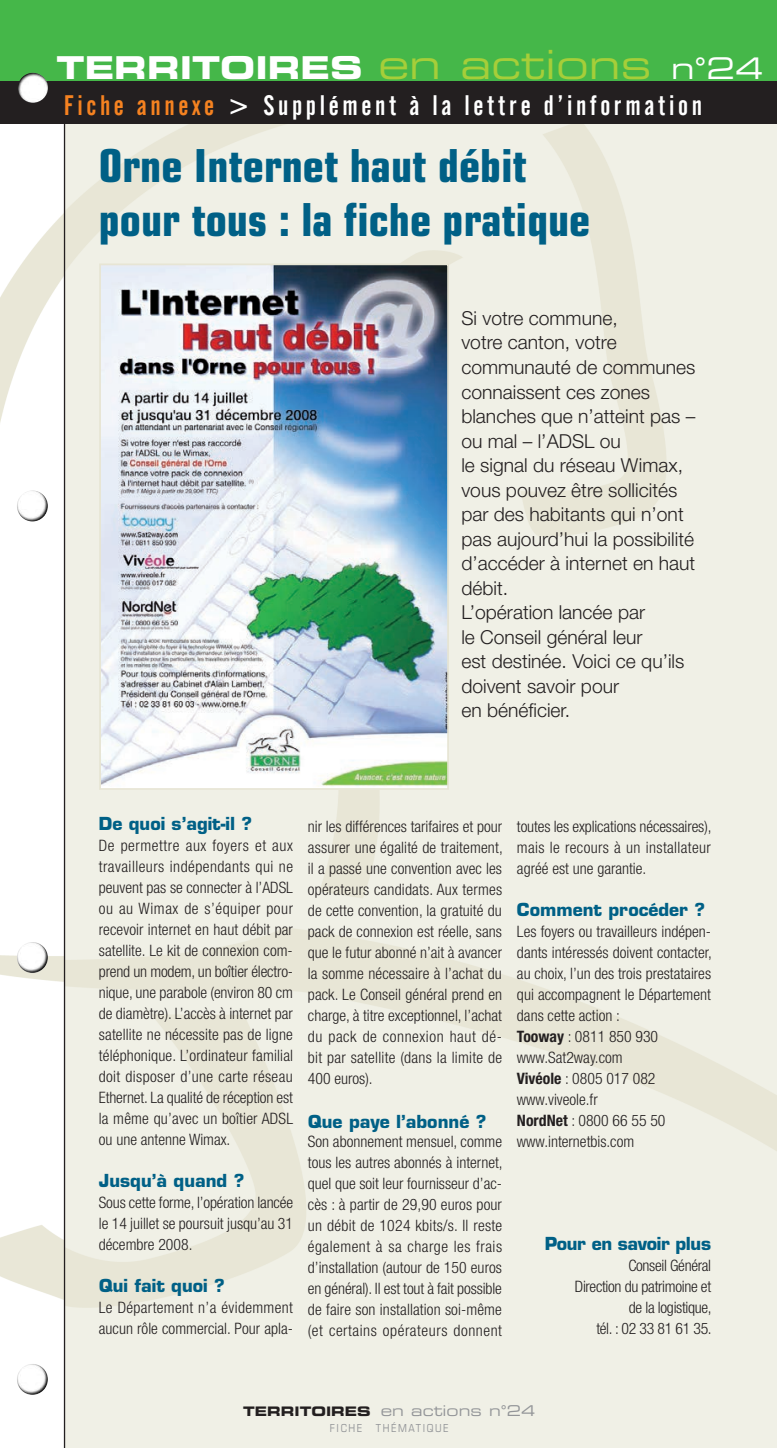
<style>
.page{position:relative;width:777px;height:1448px;background:#fff}
.page>*{position:absolute;margin:0;border:0;box-sizing:border-box;transform-origin:0 0}
.t1{font:700 condensed 45.5px/54.6px "Eurostile";color:#006086}
.t2{font:31.5px "Eurostile Bold Extended Two";color:#fff}
.t3{font:28px "Alternate Gothic No 2 BT";letter-spacing:.13em;color:#fff}
.t4{font:300 19.25px/24.5px "Helvetica Neue";color:#231f20}
.t5{font:700 17.5px "Eurostile";color:#006086}
.t6{font:700 17.5px "Eurostile";letter-spacing:-.02em;color:#006086}
.t7{font:300 condensed 15.75px/21px "Helvetica Neue";color:#231f20;text-align:justify}
.t8{font:300 condensed 15.75px/21px "Helvetica Neue";letter-spacing:-.02em;color:#231f20;text-align:right}
.t9{font:14.88px "Eurostile Extended Two";color:#939598}
.t10{font:condensed 11.03px "Eurostile";letter-spacing:.145em;color:#939598}
.s1{font-family:"Eurostile Extended Two";font-size:40.25px;color:#a6ce39}
.s2{font-family:"Eurostile Extended Two";font-size:29.75px}
.s3{color:#f58220}
.s4{font-weight:700}
.s5{font-family:"Eurostile Bold Extended Two";font-size:13.12px;color:#231f20}
</style>
<div class="page">
<img style="left:0;top:124px;width:64px;height:1323px">
<div style="left:0;top:0;width:776px;height:124px;background:#45b749"></div>
<div style="left:0;top:81px;width:776px;height:43px;background:#231f20"></div>
<img style="left:18px;top:73px;width:30px;height:30px;border-radius:15px">
<img style="left:17px;top:1363px;width:31px;height:31px;border-radius:15px">
<img style="left:17px;top:942px;width:31px;height:31px;border-radius:15px">
<img style="left:17px;top:490px;width:31px;height:31px;border-radius:15px">
<hr style="left:64px;top:123px;width:1px;height:1324px;background:#231f20">
<img style="left:102px;top:266px;width:343px;height:521px">
<div style="left:99px;top:263px;width:349px;height:527px;border:2px solid #e7e5d4"></div>
<p class="t2" style="left:57px;top:46px;width:708px">TERRITOIRES <span class="s1">en actions</span> <span class="s2">n°24</span></p>
<p class="t3" style="left:64px;top:90px;width:639px"><span class="s3">Fiche annexe</span> &gt; Supplément à la lettre d’information</p>
<p class="t1" style="left:99px;top:138px;width:493px">Orne Internet haut débit pour tous : la fiche pratique</p>
<p class="t4" style="left:461px;top:305px;width:235px">Si votre commune,<br>votre canton, votre communauté de communes connaissent ces zones blanches que n’atteint pas – ou mal – l’ADSL ou<br>le signal du réseau Wimax, vous pouvez être sollicités par des habitants qui n’ont pas aujourd’hui la possibilité d’accéder à internet en haut débit.<br>L’opération lancée par<br>le Conseil général leur<br>est destinée. Voici ce qu’ils doivent savoir pour<br>en bénéficier.</p>
<p class="t5" style="left:99px;top:813px;width:155px">De quoi s’agit-il ?</p>
<p class="t7" style="left:99px;top:835px;width:196px">De permettre aux foyers et aux travailleurs indépendants qui ne peuvent pas se connecter à l’ADSL ou au Wimax de s’équiper pour recevoir internet en haut débit par satellite. Le kit de connexion com&shy;prend un modem, un boîtier électro&shy;nique, une parabole (environ 80 cm de diamètre). L’accès à internet par satellite ne nécessite pas de ligne téléphonique. L’ordinateur familial doit disposer d’une carte réseau Ethernet. La qualité de réception est la même qu’avec un boîtier ADSL ou une antenne Wimax.</p>
<p class="t5" style="left:99px;top:1170px;width:147px">Jusqu’à quand ?</p>
<p class="t7" style="left:99px;top:1192px;width:196px">Sous cette forme, l’opération lancée le 14 juillet se poursuit jusqu’au 31 décembre 2008.</p>
<p class="t5" style="left:99px;top:1275px;width:127px">Qui fait quoi ?</p>
<p class="t7" style="left:99px;top:1297px;width:196px">Le Département n’a évidemment aucun rôle commercial. Pour apla-</p>
<p class="t7" style="left:308px;top:815px;width:196px">nir les différences tarifaires et pour assurer une égalité de traitement, il a passé une convention avec les opérateurs candidats. Aux termes de cette convention, la gratuité du pack de connexion est réelle, sans que le futur abonné n’ait à avancer la somme nécessaire à l’achat du pack. Le Conseil général prend en charge, à titre exceptionnel, l’achat du pack de connexion haut dé&shy;bit par satellite (dans la limite de 400 euros).</p>
<p class="t5" style="left:308px;top:1110px;width:180px">Que paye l’abonné ?</p>
<p class="t7" style="left:308px;top:1130px;width:196px">Son abonnement mensuel, comme tous les autres abonnés à internet, quel que soit leur fournisseur d’ac&shy;cès : à partir de 29,90 euros pour un débit de 1024 kbits/s. Il reste également à sa charge les frais d’installation (autour de 150 euros en général). Il est tout à fait possible de faire son installation soi-même (et certains opérateurs donnent</p>
<p class="t7" style="left:516px;top:815px;width:196px">toutes les explications nécessaires), mais le recours à un installateur agréé est une garantie.</p>
<p class="t5" style="left:516px;top:898px;width:189px">Comment procéder ?</p>
<p class="t7" style="left:516px;top:920px;width:196px;text-align:left">Les foyers ou travailleurs indépen&shy;dants intéressés doivent contacter, au choix, l’un des trois prestataires qui accompagnent le Département dans cette action :<br><span class="s4">Tooway</span> : 0811 850 930 www.Sat2way.com<br><span class="s4">Vivéole</span> : 0805 017 082 www.viveole.fr<br><span class="s4">NordNet</span> : 0800 66 55 50 www.internetbis.com</p>
<p class="t6" style="left:544px;top:1233px;width:168px">Pour en savoir plus</p>
<p class="t8" style="left:574px;top:1255px;width:138px">Conseil Général<br>Direction du patrimoine et de la logistique,<br>tél. : 02 33 81 61 35.</p>
<p class="t9" style="left:243px;top:1400px;width:293px"><span class="s5">TERRITOIRES</span> en actions n°24</p>
<p class="t10" style="left:330px;top:1421px;width:120px">FICHE THÉMATIQUE</p>
</div>
